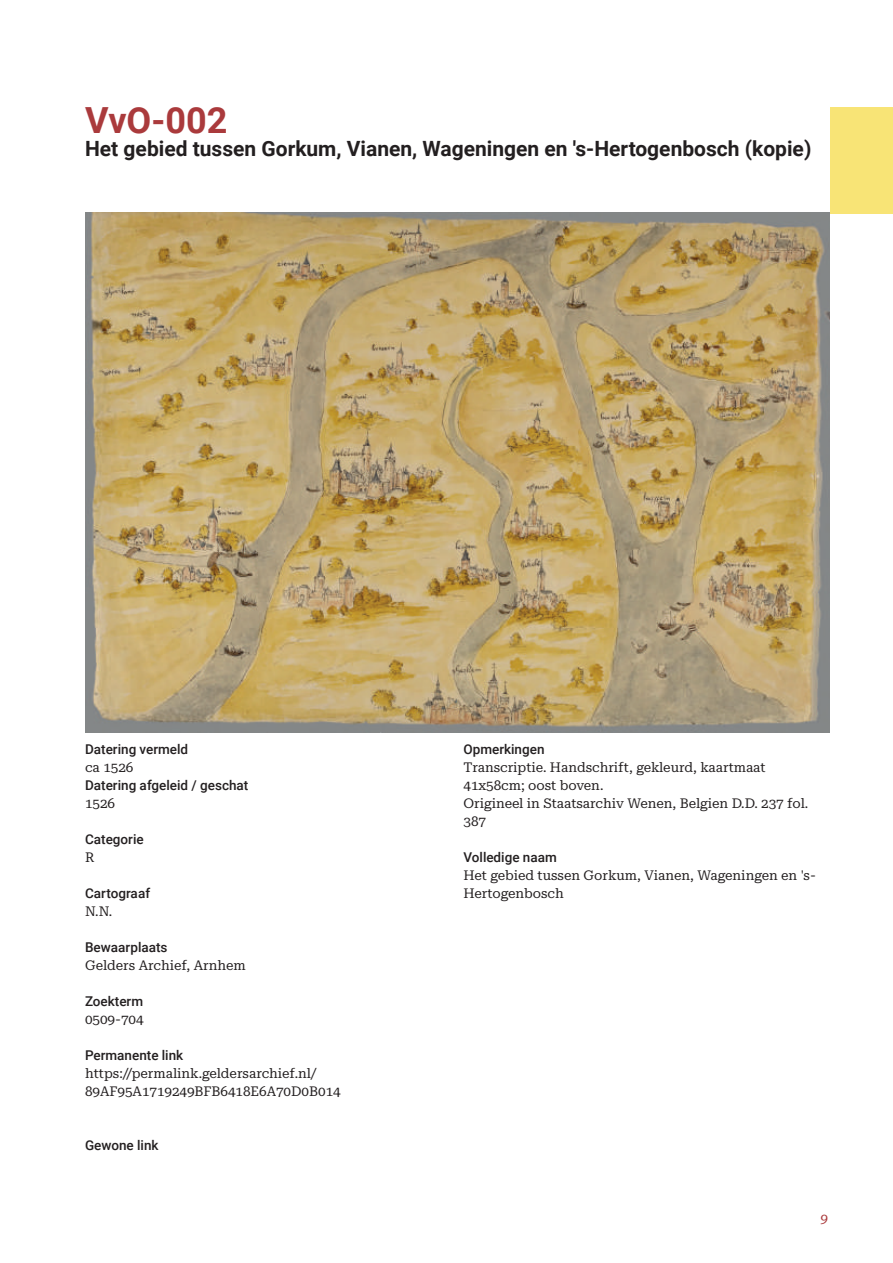
<style>
.page{position:relative;width:893px;height:1263px;background:#fff}
.page>*{position:absolute;margin:0;border:0;box-sizing:border-box;transform-origin:0 0}
.t1{font:700 36px "Roboto";color:#aa3a3c}
.t2{font:700 21px "Roboto";color:#231f20}
.t3{font:13.5px/18px "Roboto Serif 20 pt";letter-spacing:-.005em;color:#231f20}
.t4{font:500 13.5px "Roboto";color:#231f20}
.t5{font:italic 13.5px "Roboto Serif 20 pt";color:#aa3a3c}
</style>
<div class="page">
<img style="left:85px;top:213px;width:744px;height:519px">
<div style="left:830px;top:107px;width:63px;height:106px;background:#f8e476"></div>
<h1 class="t1" style="left:85px;top:100px;width:144px">VvO-002</h1>
<h2 class="t2" style="left:85px;top:136px;width:728px">Het gebied tussen Gorkum, Vianen, Wageningen en 's-Hertogenbosch (kopie)</h2>
<p class="t4" style="left:85px;top:742px;width:105px">Datering vermeld</p>
<p class="t3" style="left:85px;top:760px;width:50px">ca 1526</p>
<p class="t4" style="left:85px;top:778px;width:165px">Datering afgeleid / geschat</p>
<p class="t3" style="left:85px;top:796px;width:32px">1526</p>
<p class="t4" style="left:85px;top:832px;width:60px">Categorie</p>
<p class="t3" style="left:85px;top:850px;width:11px">R</p>
<p class="t4" style="left:85px;top:886px;width:67px">Cartograaf</p>
<p class="t3" style="left:85px;top:904px;width:29px">N.N.</p>
<p class="t4" style="left:85px;top:940px;width:84px">Bewaarplaats</p>
<p class="t3" style="left:85px;top:958px;width:162px">Gelders Archief, Arnhem</p>
<p class="t4" style="left:85px;top:994px;width:60px">Zoekterm</p>
<p class="t3" style="left:85px;top:1012px;width:60px">0509-704</p>
<p class="t4" style="left:85px;top:1048px;width:100px">Permanente link</p>
<p class="t3" style="left:85px;top:1066px;width:257px">https://permalink.geldersarchief.nl/<br>89AF95A1719249BFB6418E6A70D0B014</p>
<p class="t4" style="left:85px;top:1138px;width:75px">Gewone link</p>
<p class="t4" style="left:463px;top:742px;width:83px">Opmerkingen</p>
<p class="t3" style="left:463px;top:760px;width:346px">Transcriptie. Handschrift, gekleurd, kaartmaat<br>41x58cm; oost boven.<br>Origineel in Staatsarchiv Wenen, Belgien D.D. 237 fol.<br>387</p>
<p class="t4" style="left:463px;top:850px;width:95px">Volledige naam</p>
<p class="t3" style="left:463px;top:868px;width:354px">Het gebied tussen Gorkum, Vianen, Wageningen en 's-<br>Hertogenbosch</p>
<p class="t5" style="left:820px;top:1213px;width:9px">9</p>
</div>
